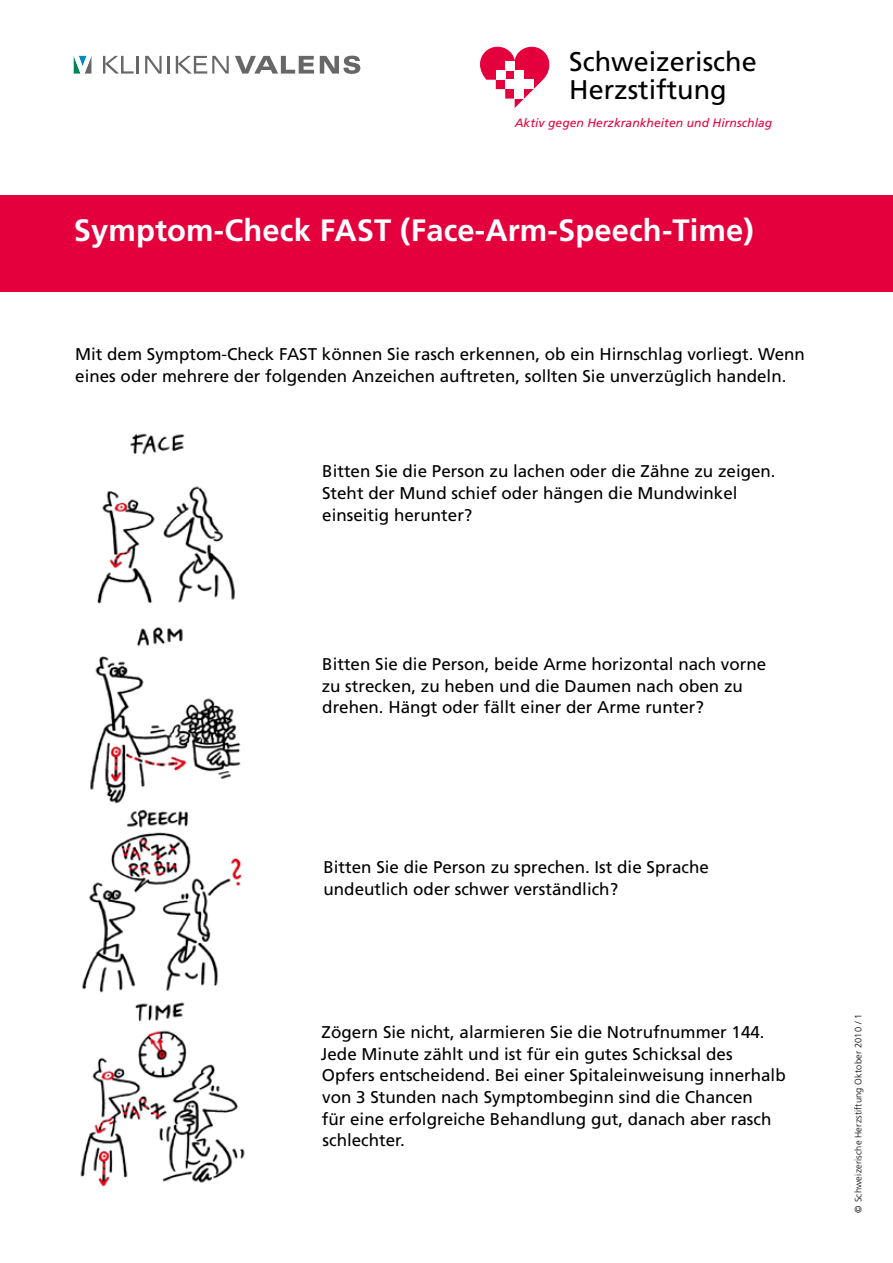
<style>
.page{position:relative;width:893px;height:1263px;background:#fff}
.page>*{position:absolute;margin:0;border:0;box-sizing:border-box;transform-origin:0 0}
.t1{font:700 30.9px "Frutiger LT Std";letter-spacing:.005em;color:#fff}
.t2{font:27px/28px "Frutiger";color:#000}
.t3{font:16.95px/21.6px "Frutiger LT Std";color:#000}
.t4{font:italic 12.15px "Frutiger";letter-spacing:.005em;color:#e4003d}
.t5{font:300 9.3px "Frutiger LT Std";letter-spacing:.02em;color:#000}
</style>
<div class="page">
<div style="left:0;top:196px;width:893px;height:96px;background:#e4003d"></div>
<svg style="left:480px;top:47px;width:69px;height:61px"></svg>
<div style="left:496px;top:70px;width:9px;height:10px;background:#fff"></div>
<div style="left:505px;top:61px;width:10px;height:9px;background:#fff"></div>
<div style="left:505px;top:80px;width:28px;height:9px;background:#fff"></div>
<div style="left:515px;top:70px;width:9px;height:29px;background:#fff"></div>
<img style="left:80px;top:433px;width:165px;height:754px">
<svg style="left:103px;top:56px;width:36px;height:18px"></svg>
<svg style="left:145px;top:56px;width:17px;height:18px"></svg>
<hr style="left:167px;top:56px;width:3px;height:18px;background:#686767">
<svg style="left:176px;top:56px;width:53px;height:18px"></svg>
<svg style="left:235px;top:56px;width:79px;height:18px"></svg>
<svg style="left:320px;top:56px;width:40px;height:18px"></svg>
<svg style="left:74px;top:56px;width:17px;height:18px"></svg>
<h2 class="t2" style="left:569px;top:47px;width:189px">Schweizerische<br>Herzstiftung</h2>
<p class="t4" style="left:515px;top:115px;width:259px">Aktiv gegen Herzkrankheiten und Hirnschlag</p>
<h1 class="t1" style="left:74px;top:212px;width:681px">Symptom-Check FAST (Face-Arm-Speech-Time)</h1>
<p class="t3" style="left:75px;top:344px;width:731px">Mit dem Symptom-Check FAST können Sie rasch erkennen, ob ein Hirnschlag vorliegt. Wenn eines oder mehrere der folgenden Anzeichen auftreten, sollten Sie unverzüglich handeln.</p>
<p class="t3" style="left:322px;top:461px;width:455px">Bitten Sie die Person zu lachen oder die Zähne zu zeigen.<br>Steht der Mund schief oder hängen die Mundwinkel einseitig herunter?</p>
<p class="t3" style="left:322px;top:653px;width:446px">Bitten Sie die Person, beide Arme horizontal nach vorne zu strecken, zu heben und die Daumen nach oben zu drehen. Hängt oder fällt einer der Arme runter?</p>
<p class="t3" style="left:323px;top:856px;width:387px">Bitten Sie die Person zu sprechen. Ist die Sprache undeutlich oder schwer verständlich?</p>
<p class="t3" style="left:321px;top:1021px;width:466px">Zögern Sie nicht, alarmieren Sie die Notrufnummer 144.<br>Jede Minute zählt und ist für ein gutes Schicksal des Opfers entscheidend. Bei einer Spitaleinweisung innerhalb von 3 Stunden nach Symptombeginn sind die Chancen<br>für eine erfolgreiche Behandlung gut, danach aber rasch schlechter.</p>
<p class="t5" style="left:853px;top:1213px;width:201px;rotate:-90deg">© Schweizerische Herzstiftung Oktober 2010 / 1</p>
</div>
